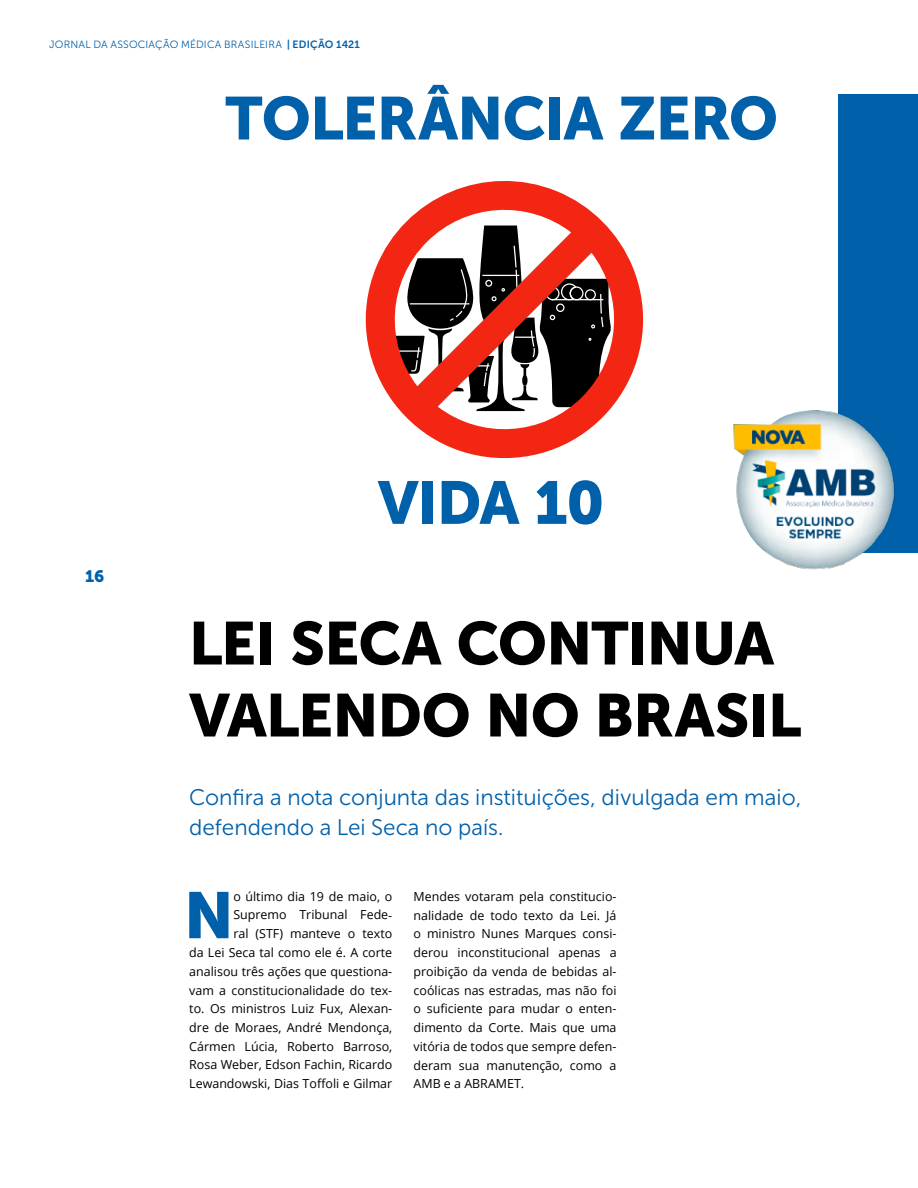
<style>
.page{position:relative;width:918px;height:1188px;background:#fff}
.page>*{position:absolute;margin:0;border:0;box-sizing:border-box;transform-origin:0 0}
.t1{font:64.95px "Museo Sans Cyrl 900";color:#0060aa}
.t2{font:60px/72px "Museo Sans Cyrl 900";letter-spacing:-.005em;color:#000}
.t3{font:60px "Museo Sans Cyrl 900";letter-spacing:-.01em;color:#0060aa}
.t4{font:22.5px/30px "Museo Sans Cyrl 300";color:#0060aa}
.t5{font:16.5px "Museo Sans Cyrl 900";color:#0060aa}
.t6{font:12.45px/18.8px "Open Sans";color:#000;text-align:right}
.t7{font:10.5px "Museo Sans Cyrl 300";letter-spacing:.02em;color:#0060aa}
.s1{font-family:"Museo Sans Cyrl 700"}
</style>
<div class="page">
<div style="left:838px;top:95px;width:80px;height:458px;background:#0060aa"></div>
<hr style="left:917px;top:46px;width:1px;height:768px;background:#000;opacity:.25">
<svg style="left:365px;top:181px;width:279px;height:277px"></svg>
<img style="left:733px;top:387px;width:185px;height:195px">
<p class="t7" style="left:49px;top:38px;width:312px">JORNAL DA ASSOCIAÇÃO MÉDICA BRASILEIRA <span class="s1">| EDIÇÃO 1421</span></p>
<h2 class="t3" style="left:225px;top:84px;width:555px">TOLERÂNCIA ZERO</h2>
<h3 class="t5" style="left:85px;top:567px;width:21px">16</h3>
<h2 class="t3" style="left:378px;top:469px;width:228px">VIDA 10</h2>
<h2 class="t2" style="left:189px;top:607px;width:614px">LEI SECA CONTINUA<br>VALENDO NO BRASIL</h2>
<h3 class="t4" style="left:189px;top:783px;width:614px">Confira a nota conjunta das instituições, divulgada em maio, defendendo a Lei Seca no país.</h3>
<p class="t6" style="left:189px;top:887px;width:205px">o último dia 19 de maio, o<br>Supremo Tribunal Fede-<br>ral (STF) manteve o texto<br>da Lei Seca tal como ele é. A corte analisou três ações que questiona&shy;vam a constitucionalidade do tex&shy;to. Os ministros Luiz Fux, Alexan&shy;dre de Moraes, André Mendonça,<br>Cármen Lúcia, Roberto Barroso,<br>Rosa Weber, Edson Fachin, Ricardo<br>Lewandowski, Dias Toffoli e Gilmar</p>
<h1 class="t1" style="left:184px;top:879px;width:50px">N</h1>
<p class="t6" style="left:414px;top:887px;width:205px;text-align:justify">Mendes votaram pela constitucio&shy;nalidade de todo texto da Lei. Já o ministro Nunes Marques consi&shy;derou inconstitucional apenas a proibição da venda de bebidas al&shy;coólicas nas estradas, mas não foi o suficiente para mudar o enten&shy;dimento da Corte. Mais que uma vitória de todos que sempre defen&shy;deram sua manutenção, como a AMB e a ABRAMET.</p>
</div>
